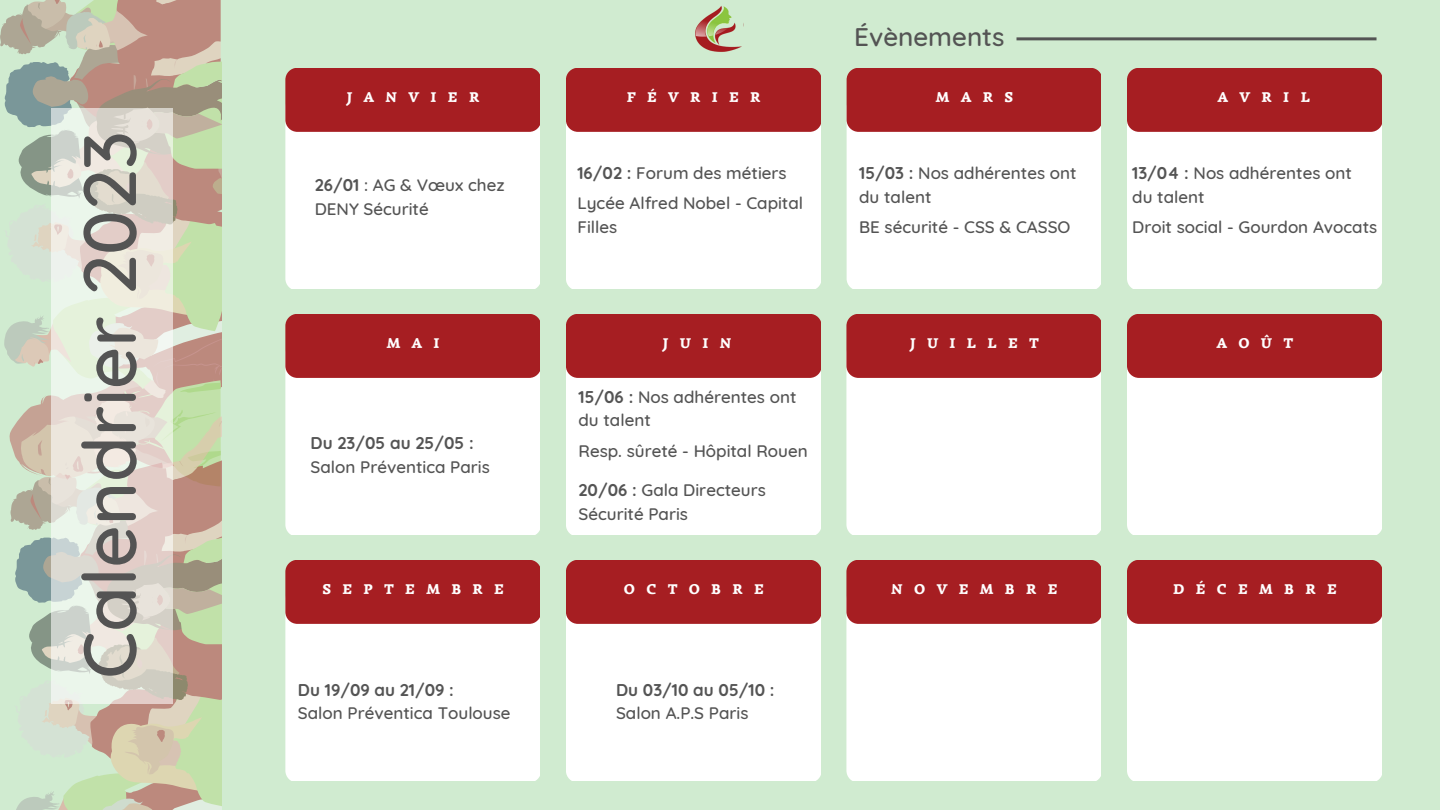
<style>
.page{position:relative;width:1440px;height:810px;background:#d0ebd0}
.page>*{position:absolute;margin:0;border:0;box-sizing:border-box;transform-origin:0 0}
.t1{font:500 74px "Quicksand";color:#545454}
.t2{font:500 26px "Quicksand";color:#545454}
.t3{font:500 17px/23.8px "Quicksand";color:#545454}
.t4{font:700 17px "Quicksand";color:#545454}
.t5{font:900 14.3px "Simonetta";letter-spacing:.8em;color:#fff}
.s1{font-weight:700}
</style>
<div class="page">
<div style="left:1127px;top:624px;width:254px;height:157px;background:#fff"></div>
<div style="left:1127px;top:560px;width:254px;height:64px;background:#a61e22"></div>
<div style="left:1127px;top:378px;width:254px;height:157px;background:#fff"></div>
<div style="left:1127px;top:314px;width:254px;height:64px;background:#a61e22"></div>
<div style="left:1127px;top:132px;width:254px;height:157px;background:#fff"></div>
<div style="left:1127px;top:68px;width:254px;height:64px;background:#a61e22"></div>
<div style="left:846px;top:624px;width:255px;height:157px;background:#fff"></div>
<div style="left:846px;top:560px;width:255px;height:64px;background:#a61e22"></div>
<div style="left:566px;top:132px;width:254px;height:157px;background:#fff"></div>
<div style="left:566px;top:68px;width:254px;height:64px;background:#a61e22"></div>
<div style="left:285px;top:624px;width:255px;height:157px;background:#fff"></div>
<div style="left:285px;top:560px;width:255px;height:64px;background:#a61e22"></div>
<svg style="left:0;top:0;width:222px;height:810px"></svg>
<svg style="left:51px;top:109px;width:121px;height:594px;background:#e4e1d7"></svg>
<div style="left:846px;top:378px;width:255px;height:157px;background:#fff"></div>
<div style="left:846px;top:314px;width:255px;height:64px;background:#a61e22"></div>
<div style="left:847px;top:132px;width:254px;height:157px;background:#fff"></div>
<div style="left:847px;top:68px;width:254px;height:64px;background:#a61e22"></div>
<div style="left:566px;top:624px;width:254px;height:157px;background:#fff"></div>
<div style="left:566px;top:560px;width:254px;height:64px;background:#a61e22"></div>
<div style="left:566px;top:378px;width:254px;height:157px;background:#fff"></div>
<div style="left:566px;top:314px;width:254px;height:64px;background:#a61e22"></div>
<div style="left:285px;top:378px;width:255px;height:157px;background:#fff"></div>
<div style="left:285px;top:314px;width:255px;height:64px;background:#a61e22"></div>
<div style="left:285px;top:132px;width:255px;height:157px;background:#fff"></div>
<div style="left:285px;top:68px;width:255px;height:64px;background:#a61e22"></div>
<hr style="left:1017px;top:37px;width:360px;height:3px;background:#545454">
<img style="left:695px;top:6px;width:47px;height:46px">
<h1 class="t1" style="left:62px;top:679px;width:549px;rotate:-90deg">Calendrier 2023</h1>
<p class="t5" style="left:347px;top:89px;width:134px">JANVIER</p>
<p class="t3" style="left:315px;top:173px;width:191px;line-height:23.2px"><span class="s1">26/01</span> : AG &amp; Vœux chez<br>DENY Sécurité</p>
<h2 class="t2" style="left:854px;top:20px;width:152px">Évènements</h2>
<p class="t5" style="left:627px;top:89px;width:135px">FÉVRIER</p>
<p class="t5" style="left:936px;top:89px;width:79px">MARS</p>
<p class="t5" style="left:1218px;top:89px;width:94px">AVRIL</p>
<p class="t3" style="left:577px;top:157px;width:227px;line-height:30.4px"><span class="s1">16/02 :</span> Forum des métiers<br>Lycée Alfred Nobel - Capital</p>
<p class="t3" style="left:577px;top:215px;width:41px">Filles</p>
<p class="t3" style="left:859px;top:161px;width:219px"><span class="s1">15/03 :</span> Nos adhérentes ont du talent</p>
<p class="t3" style="left:859px;top:215px;width:213px">BE sécurité - CSS &amp; CASSO</p>
<p class="t3" style="left:1132px;top:161px;width:221px"><span class="s1">13/04 :</span> Nos adhérentes ont du talent</p>
<p class="t3" style="left:1132px;top:215px;width:247px">Droit social - Gourdon Avocats</p>
<p class="t5" style="left:387px;top:334px;width:54px">MAI</p>
<p class="t5" style="left:663px;top:334px;width:70px">JUIN</p>
<p class="t5" style="left:910px;top:334px;width:130px">JUILLET</p>
<p class="t4" style="left:311px;top:432px;width:165px">Du 23/05 au 25/05 :</p>
<p class="t3" style="left:311px;top:454px;width:181px">Salon Préventica Paris</p>
<p class="t3" style="left:579px;top:384px;width:219px"><span class="s1">15/06 :</span> Nos adhérentes ont du talent</p>
<p class="t3" style="left:579px;top:439px;width:231px">Resp. sûreté - Hôpital Rouen</p>
<p class="t3" style="left:579px;top:478px;width:189px"><span class="s1">20/06 :</span> Gala Directeurs<br>Sécurité Paris</p>
<p class="t5" style="left:1217px;top:334px;width:78px">AOÛT</p>
<p class="t5" style="left:322px;top:580px;width:183px">SEPTEMBRE</p>
<p class="t5" style="left:891px;top:580px;width:168px">NOVEMBRE</p>
<p class="t5" style="left:1173px;top:580px;width:165px">DÉCEMBRE</p>
<p class="t5" style="left:624px;top:580px;width:141px">OCTOBRE</p>
<p class="t4" style="left:298px;top:679px;width:157px">Du 19/09 au 21/09 :</p>
<p class="t3" style="left:298px;top:701px;width:214px">Salon Préventica Toulouse</p>
<p class="t4" style="left:616px;top:679px;width:160px">Du 03/10 au 05/10 :</p>
<p class="t3" style="left:616px;top:701px;width:134px">Salon A.P.S Paris</p>
</div>
